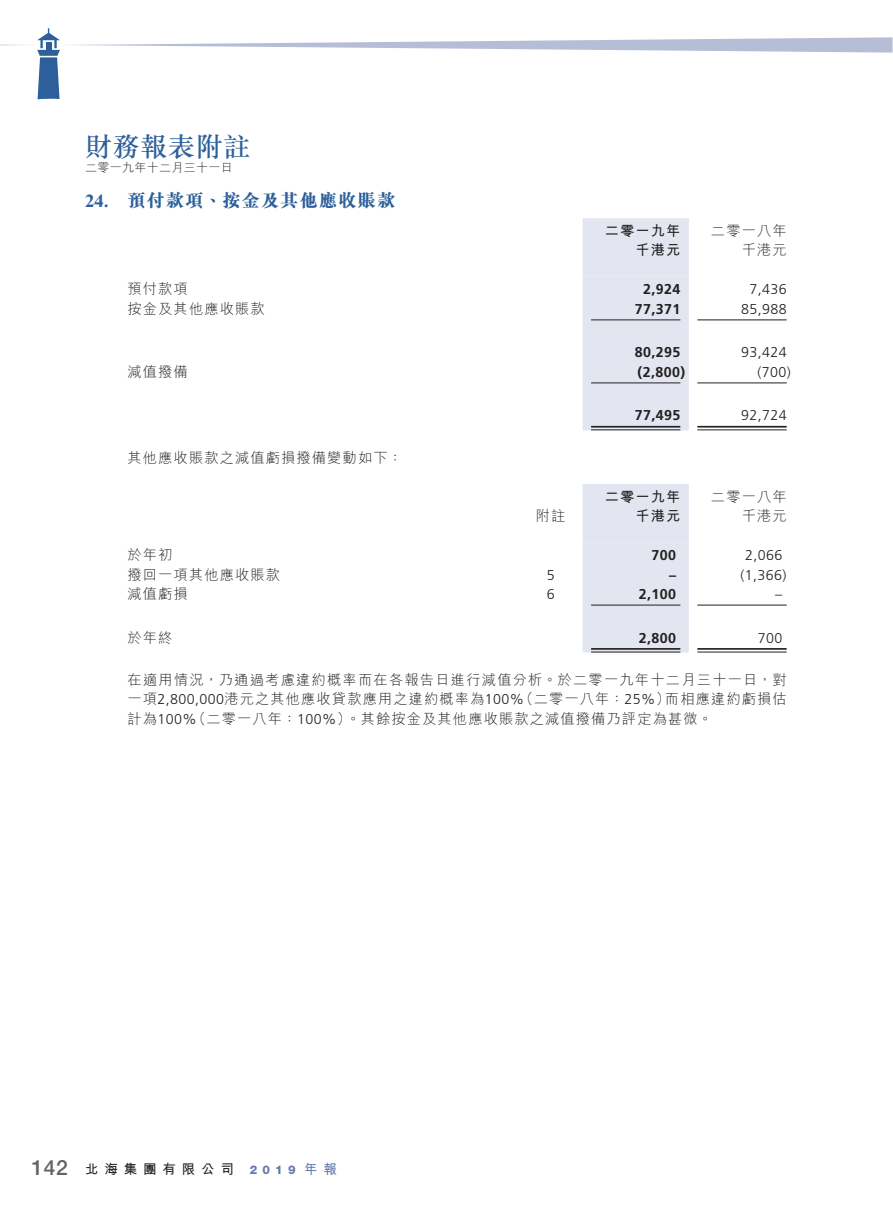
<style>
.page{position:relative;width:893px;height:1212px;background:#fff}
.page>*{position:absolute;margin:0;border:0;box-sizing:border-box;transform-origin:0 0}
.t1{font:500 27px "M Sung HK";letter-spacing:.025em;color:#2d609a}
._01_H1{font:800 18px "M Sung HK";letter-spacing:.075em;color:#2d609a}
._00_txt{font:300 14.25px/19.5px "M Hei HK";letter-spacing:.08em;color:#231f20;text-align:justify}
._50_Table_txt{font:300 14.25px "M Hei HK";letter-spacing:.08em;color:#231f20}
._50_Table_txt-2{font:300 14.25px "Frutiger LT Std";letter-spacing:.03em;color:#231f20}
._50_Table_txt-3{font:700 14.25px "Frutiger LT Std";letter-spacing:.03em;color:#231f20}
._50_Table_txt-4{font:700 14.25px "M Hei HK";letter-spacing:.08em;color:#231f20}
.t2{font:700 13.5px "M Hei HK";letter-spacing:.43em;color:#231f20}
.t3{font:300 12px "M Hei HK";letter-spacing:.03em;color:#231f20}
.s1{font-family:"Times New Roman MT Std";font-weight:700}
.s2{font-family:"Frutiger LT Std"}
.s3{font-family:"Helvetica Neue LT Std";font-weight:500;font-size:21px;color:#636366}
.s4{font-family:"Helvetica Neue LT Std";font-weight:800;font-size:12px;color:#627aac}
.s5{color:#627aac}
</style>
<div class="page">
<svg style="left:0;top:28px;width:892px;height:71px"></svg>
<div style="left:583px;top:218px;width:106px;height:212px;background:#e3e6f0"></div>
<hr style="left:591px;top:319px;width:89px;height:1px;background:#231f20">
<hr style="left:697px;top:319px;width:90px;height:1px;background:#231f20">
<hr style="left:591px;top:382px;width:89px;height:1px;background:#231f20">
<hr style="left:697px;top:382px;width:90px;height:1px;background:#231f20">
<hr style="left:591px;top:426px;width:89px;height:1px;background:#231f20">
<hr style="left:591px;top:429px;width:89px;height:1px;background:#231f20">
<hr style="left:697px;top:426px;width:90px;height:1px;background:#231f20">
<hr style="left:697px;top:429px;width:90px;height:1px;background:#231f20">
<div style="left:583px;top:484px;width:106px;height:168px;background:#e3e6f0"></div>
<hr style="left:591px;top:605px;width:89px;height:1px;background:#231f20">
<hr style="left:697px;top:605px;width:90px;height:1px;background:#231f20">
<hr style="left:591px;top:648px;width:89px;height:2px;background:#231f20">
<hr style="left:591px;top:652px;width:89px;height:1px;background:#231f20">
<hr style="left:697px;top:648px;width:90px;height:2px;background:#231f20">
<hr style="left:697px;top:652px;width:90px;height:1px;background:#231f20">
<h1 class="t1" style="left:85px;top:128px;width:167px">財務報表附註</h1>
<p class="t3" style="left:85px;top:159px;width:149px">二零一九年十二月三十一日</p>
<p class="_01_H1" style="left:85px;top:188px;width:312px"><span class="s1">24.</span> 預付款項、按金及其他應收賬款</p>
<p class="_50_Table_txt-4" style="left:605px;top:220px;width:77px">二零一九年</p>
<p class="_50_Table_txt" style="left:711px;top:221px;width:77px">二零一八年</p>
<p class="_50_Table_txt-4" style="left:635px;top:240px;width:46px">千港元</p>
<p class="_50_Table_txt" style="left:742px;top:240px;width:46px">千港元</p>
<p class="_50_Table_txt" style="left:128px;top:279px;width:62px">預付款項</p>
<p class="_50_Table_txt-3" style="left:643px;top:281px;width:39px">2,924</p>
<p class="_50_Table_txt-2" style="left:749px;top:281px;width:39px">7,436</p>
<p class="_50_Table_txt" style="left:128px;top:299px;width:139px">按金及其他應收賬款</p>
<p class="_50_Table_txt-3" style="left:635px;top:301px;width:47px">77,371</p>
<p class="_50_Table_txt-2" style="left:741px;top:301px;width:47px">85,988</p>
<p class="_50_Table_txt-3" style="left:635px;top:344px;width:47px">80,295</p>
<p class="_50_Table_txt-2" style="left:741px;top:344px;width:47px">93,424</p>
<p class="_50_Table_txt" style="left:128px;top:362px;width:62px">減值撥備</p>
<p class="_50_Table_txt-3" style="left:638px;top:364px;width:49px">(2,800)</p>
<p class="_50_Table_txt-2" style="left:757px;top:364px;width:35px">(700)</p>
<p class="_50_Table_txt-3" style="left:635px;top:407px;width:47px">77,495</p>
<p class="_50_Table_txt-2" style="left:741px;top:407px;width:47px">92,724</p>
<p class="_00_txt" style="left:128px;top:447px;width:276px">其他應收賬款之減值虧損撥備變動如下：</p>
<p class="_50_Table_txt-4" style="left:605px;top:486px;width:77px">二零一九年</p>
<p class="_50_Table_txt" style="left:711px;top:486px;width:77px">二零一八年</p>
<p class="_50_Table_txt" style="left:536px;top:506px;width:31px">附註</p>
<p class="_50_Table_txt-4" style="left:635px;top:505px;width:46px">千港元</p>
<p class="_50_Table_txt" style="left:742px;top:506px;width:46px">千港元</p>
<p class="_50_Table_txt" style="left:128px;top:545px;width:46px">於年初</p>
<p class="_50_Table_txt-3" style="left:652px;top:547px;width:26px">700</p>
<p class="_50_Table_txt-2" style="left:745px;top:547px;width:39px">2,066</p>
<p class="_50_Table_txt" style="left:128px;top:564px;width:154px">撥回一項其他應收賬款</p>
<p class="_50_Table_txt-2" style="left:547px;top:567px;width:9px">5</p>
<p class="_50_Table_txt-3" style="left:669px;top:566px;width:9px">–</p>
<p class="_50_Table_txt-2" style="left:740px;top:567px;width:47px">(1,366)</p>
<p class="_50_Table_txt" style="left:128px;top:584px;width:62px">減值虧損</p>
<p class="_50_Table_txt-2" style="left:547px;top:586px;width:9px">6</p>
<p class="_50_Table_txt-3" style="left:639px;top:586px;width:39px">2,100</p>
<p class="_50_Table_txt-2" style="left:775px;top:586px;width:9px">–</p>
<p class="_50_Table_txt" style="left:128px;top:627px;width:46px">於年終</p>
<p class="_50_Table_txt-3" style="left:639px;top:629px;width:39px">2,800</p>
<p class="_50_Table_txt-2" style="left:758px;top:630px;width:26px">700</p>
<p class="_00_txt" style="left:128px;top:669px;width:661px">在適用情況，乃通過考慮違約概率而在各報告日進行減值分析。於二零一九年十二月三十一日，對一項<span class="s2">2,800,000</span>港元之其他應收貸款應用之違約概率為<span class="s2">100%</span>（二零一八年：<span class="s2">25%</span>）而相應違約虧損估計為<span class="s2">100%</span>（二零一八年：<span class="s2">100%</span>）。其餘按金及其他應收賬款之減值撥備乃評定為甚微。</p>
<p class="t2" style="left:32px;top:1159px;width:307px"><span class="s3">142</span> 北海集團有限公司 <span class="s4">2019</span> <span class="s5">年報</span></p>
</div>
